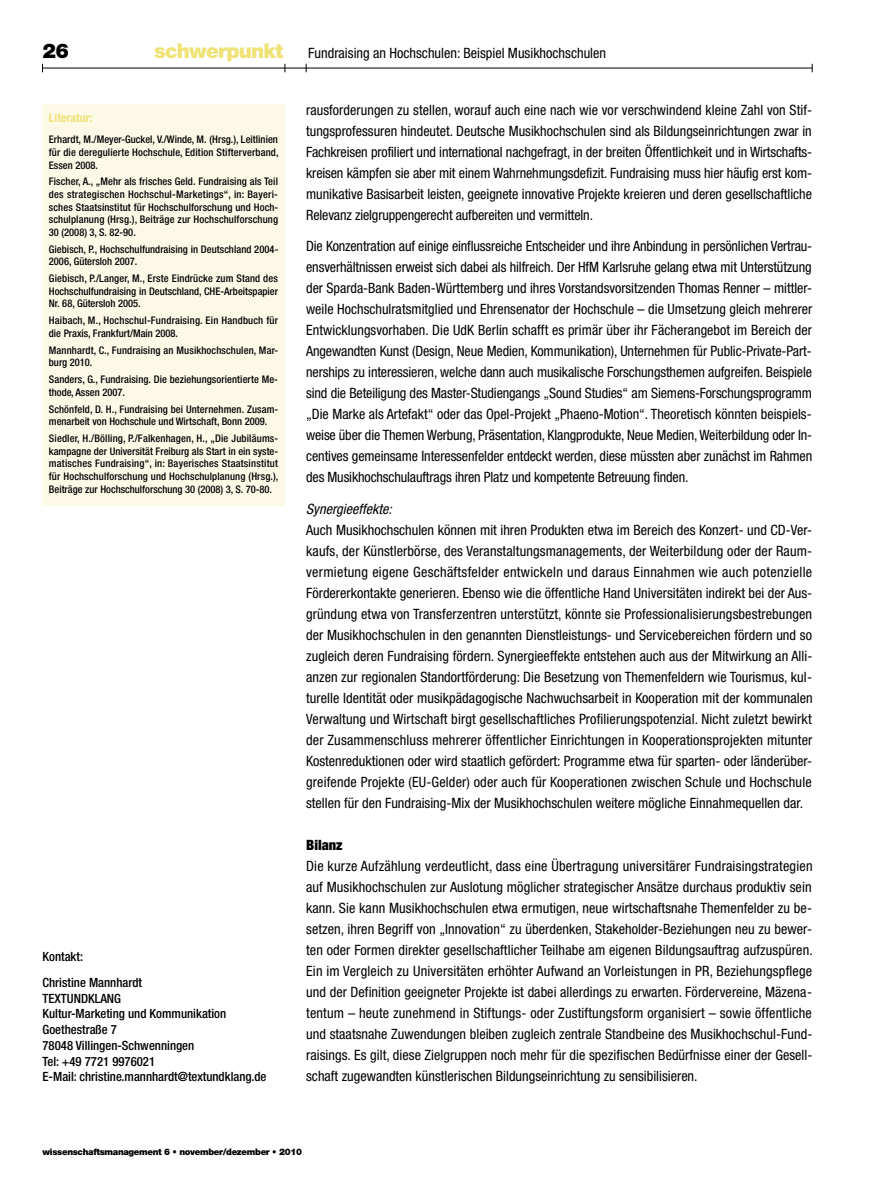
<style>
.page{position:relative;width:893px;height:1191px;background:#fff}
.page>*{position:absolute;margin:0;border:0;box-sizing:border-box;transform-origin:0 0}
.t1{font:900 20.25px "Helvetica Neue";color:#000}
.t2{font:condensed 14.25px/21px "Helvetica Neue";color:#000;text-align:justify}
.t3{font:italic condensed 14.25px "Helvetica Neue";color:#000}
.t4{font:900 condensed 14.25px "Helvetica Neue";color:#000}
.t5{font:500 condensed 12.75px/15.8px "Helvetica Neue";color:#000}
.t6{font:700 condensed 12px "Helvetica Neue";color:#efe277}
.t7{font:500 condensed 10.5px/12.6px "Helvetica Neue";letter-spacing:.005em;color:#000}
.t8{font:900 9px "Helvetica Neue";letter-spacing:-.035em;color:#000}
.s1{font-weight:900;font-stretch:normal;font-size:20.25px;color:#efe277}
</style>
<div class="page">
<hr style="left:43px;top:68px;width:769px;height:1px;background:#000">
<div style="left:43px;top:104px;width:242px;height:402px;background:#fdf9e7"></div>
<h1 class="t1" style="left:43px;top:39px;width:28px">26</h1>
<p class="t2" style="left:154px;top:42px;width:454px"><span class="s1">schwerpunkt</span> Fundraising an Hochschulen: Beispiel Musikhochschulen</p>
<p class="t6" style="left:49px;top:111px;width:45px">Literatur:</p>
<p class="t7" style="left:49px;top:133px;width:231px;text-align:justify">Erhardt, M./Meyer-Guckel, V./Winde, M. (Hrsg.), Leitlinien für die deregulierte Hochschule, Edition Stifterverband, Essen 2008.</p>
<p class="t7" style="left:49px;top:175px;width:231px;text-align:justify">Fischer, A., „Mehr als frisches Geld. Fundraising als Teil des strategischen Hochschul-Marketings“, in: Bayeri&shy;sches Staatsinstitut für Hochschulforschung und Hoch&shy;schulplanung (Hrsg.), Beiträge zur Hochschulforschung 30 (2008) 3, S. 82-90.</p>
<p class="t7" style="left:49px;top:242px;width:231px">Giebisch, P., Hochschulfundraising in Deutschland 2004-<br>2006, Gütersloh 2007.</p>
<p class="t7" style="left:49px;top:272px;width:231px;text-align:justify">Giebisch, P./Langer, M., Erste Eindrücke zum Stand des Hochschulfundraising in Deutschland, CHE-Arbeitspapier Nr. 68, Gütersloh 2005.</p>
<p class="t7" style="left:49px;top:314px;width:231px">Haibach, M., Hochschul-Fundraising. Ein Handbuch für die Praxis, Frankfurt/Main 2008.</p>
<p class="t7" style="left:49px;top:343px;width:231px">Mannhardt, C., Fundraising an Musikhochschulen, Mar&shy;burg 2010.</p>
<p class="t7" style="left:49px;top:373px;width:231px">Sanders, G., Fundraising. Die beziehungsorientierte Me&shy;thode, Assen 2007.</p>
<p class="t7" style="left:49px;top:402px;width:231px">Schönfeld, D. H., Fundraising bei Unternehmen. Zusam&shy;menarbeit von Hochschule und Wirtschaft, Bonn 2009.</p>
<p class="t7" style="left:49px;top:432px;width:231px;text-align:justify">Siedler, H./Bölling, P./Falkenhagen, H., „Die Jubiläums&shy;kampagne der Universität Freiburg als Start in ein syste&shy;matisches Fundraising“, in: Bayerisches Staatsinstitut für Hochschulforschung und Hochschulplanung (Hrsg.), Beiträge zur Hochschulforschung 30 (2008) 3, S. 70-80.</p>
<p class="t5" style="left:43px;top:943px;width:101px;line-height:26.2px">Kontakt:<br>Christine Mannhardt</p>
<p class="t5" style="left:43px;top:990px;width:226px">TEXTUNDKLANG<br>Kultur-Marketing und Kommunikation<br>Goethestraße 7<br>78048 Villingen-Schwenningen<br>Tel: +49 7721 9976021<br>E-Mail: christine.mannhardt@textundklang.de</p>
<p class="t2" style="left:306px;top:99px;width:507px">rausforderungen zu stellen, worauf auch eine nach wie vor verschwindend kleine Zahl von Stif&shy;tungsprofessuren hindeutet. Deutsche Musikhochschulen sind als Bildungseinrichtungen zwar in Fachkreisen profiliert und international nachgefragt, in der breiten Öffentlichkeit und in Wirtschafts&shy;kreisen kämpfen sie aber mit einem Wahrnehmungsdefizit. Fundraising muss hier häufig erst kom&shy;munikative Basisarbeit leisten, geeignete innovative Projekte kreieren und deren gesellschaftliche Relevanz zielgruppengerecht aufbereiten und vermitteln.</p>
<p class="t2" style="left:306px;top:235px;width:508px">Die Konzentration auf einige einflussreiche Entscheider und ihre Anbindung in persönlichen Vertrau&shy;ensverhältnissen erweist sich dabei als hilfreich. Der HfM Karlsruhe gelang etwa mit Unterstützung der Sparda-Bank Baden-Württemberg und ihres Vorstandsvorsitzenden Thomas Renner – mittler&shy;weile Hochschulratsmitglied und Ehrensenator der Hochschule – die Umsetzung gleich mehrerer Entwicklungsvorhaben. Die UdK Berlin schafft es primär über ihr Fächerangebot im Bereich der Angewandten Kunst (Design, Neue Medien, Kommunikation), Unternehmen für Public-Private-Part&shy;nerships zu interessieren, welche dann auch musikalische Forschungsthemen aufgreifen. Beispiele sind die Beteiligung des Master-Studiengangs „Sound Studies“ am Siemens-Forschungsprogramm „Die Marke als Artefakt“ oder das Opel-Projekt „Phaeno-Motion“. Theoretisch könnten beispiels&shy;weise über die Themen Werbung, Präsentation, Klangprodukte, Neue Medien, Weiterbildung oder In&shy;centives gemeinsame Interessenfelder entdeckt werden, diese müssten aber zunächst im Rahmen des Musikhochschulauftrags ihren Platz und kompetente Betreuung finden.</p>
<p class="t3" style="left:306px;top:500px;width:87px">Synergieeffekte:</p>
<p class="t2" style="left:306px;top:519px;width:508px">Auch Musikhochschulen können mit ihren Produkten etwa im Bereich des Konzert- und CD-Ver&shy;kaufs, der Künstlerbörse, des Veranstaltungsmanagements, der Weiterbildung oder der Raum&shy;vermietung eigene Geschäftsfelder entwickeln und daraus Einnahmen wie auch potenzielle Fördererkontakte generieren. Ebenso wie die öffentliche Hand Universitäten indirekt bei der Aus&shy;gründung etwa von Transferzentren unterstützt, könnte sie Professionalisierungsbestrebungen der Musikhochschulen in den genannten Dienstleistungs- und Servicebereichen fördern und so zugleich deren Fundraising fördern. Synergieeffekte entstehen auch aus der Mitwirkung an Alli&shy;anzen zur regionalen Standortförderung: Die Besetzung von Themenfeldern wie Tourismus, kul&shy;turelle Identität oder musikpädagogische Nachwuchsarbeit in Kooperation mit der kommunalen Verwaltung und Wirtschaft birgt gesellschaftliches Profilierungspotenzial. Nicht zuletzt bewirkt der Zusammenschluss mehrerer öffentlicher Einrichtungen in Kooperationsprojekten mitunter Kostenreduktionen oder wird staatlich gefördert: Programme etwa für sparten- oder länderüber&shy;greifende Projekte (EU-Gelder) oder auch für Kooperationen zwischen Schule und Hochschule stellen für den Fundraising-Mix der Musikhochschulen weitere mögliche Einnahmequellen dar.</p>
<p class="t4" style="left:306px;top:836px;width:38px">Bilanz</p>
<p class="t2" style="left:306px;top:855px;width:508px">Die kurze Aufzählung verdeutlicht, dass eine Übertragung universitärer Fundraisingstrategien auf Musikhochschulen zur Auslotung möglicher strategischer Ansätze durchaus produktiv sein kann. Sie kann Musikhochschulen etwa ermutigen, neue wirtschaftsnahe Themenfelder zu be&shy;setzen, ihren Begriff von „Innovation“ zu überdenken, Stakeholder-Beziehungen neu zu bewer&shy;ten oder Formen direkter gesellschaftlicher Teilhabe am eigenen Bildungsauftrag aufzuspüren.<br>Ein im Vergleich zu Universitäten erhöhter Aufwand an Vorleistungen in PR, Beziehungspflege und der Definition geeigneter Projekte ist dabei allerdings zu erwarten. Fördervereine, Mäzena&shy;tentum – heute zunehmend in Stiftungs- oder Zustiftungsform organisiert – sowie öffentliche und staatsnahe Zuwendungen bleiben zugleich zentrale Standbeine des Musikhochschul-Fund&shy;raisings. Es gilt, diese Zielgruppen noch mehr für die spezifischen Bedürfnisse einer der Gesell&shy;schaft zugewandten künstlerischen Bildungseinrichtung zu sensibilisieren.</p>
<p class="t8" style="left:43px;top:1146px;width:261px">wissenschaftsmanagement 6 • november/dezember • 2010</p>
</div>
